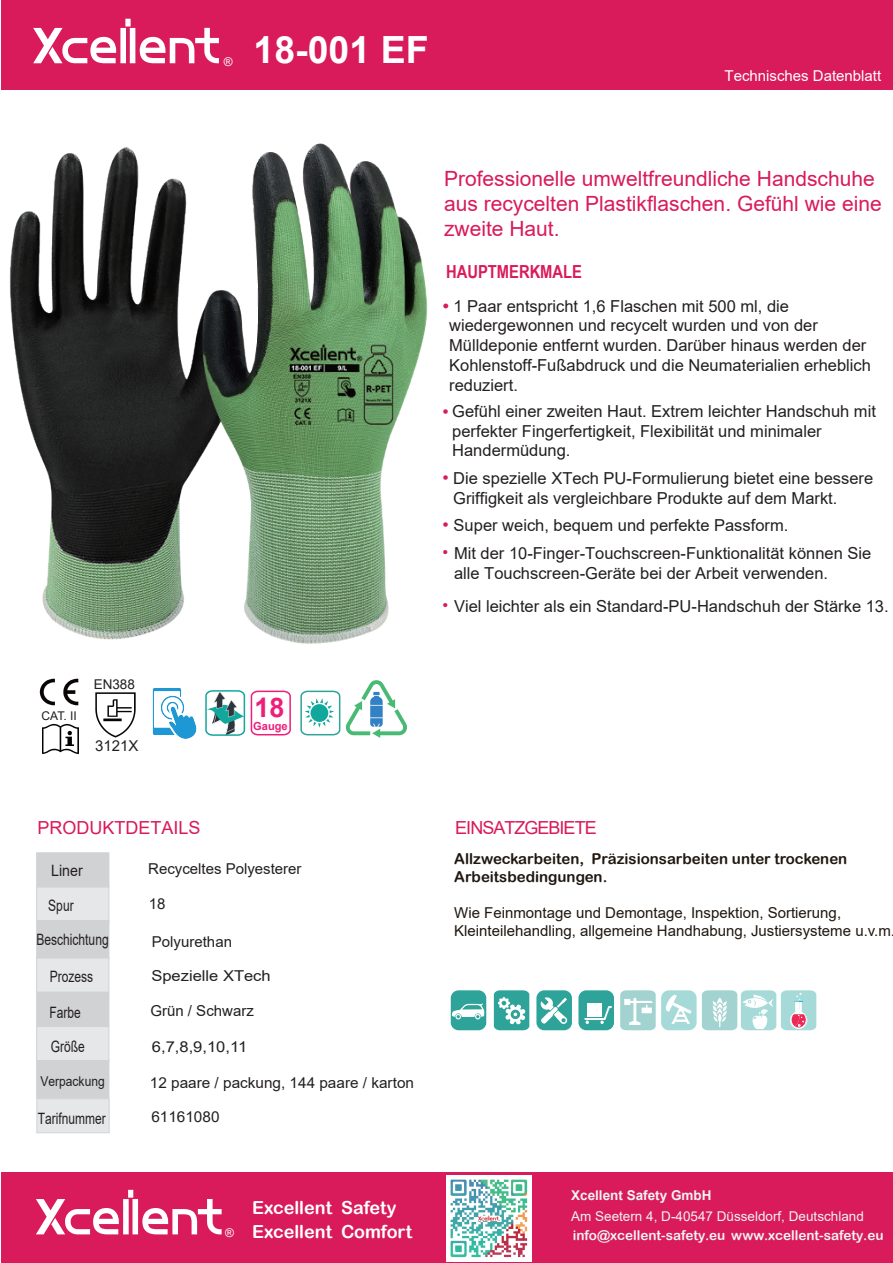
<style>
.page{position:relative;width:893px;height:1263px;background:#fff}
.page>*{position:absolute;margin:0;border:0;box-sizing:border-box;transform-origin:0 0}
.t1{font:700 37.5px "Arial";color:#fff}
.t2{font:700 27px "Arial";color:#ee1e7b}
.t3{font:21px/25.2px "Arial";color:#d91a5b}
.t4{font:18px/24.8px "Arial Rounded MT Bold";color:#fff}
.t5{font:18px "Arial";color:#d91a5b}
.t6{font:18px "Arial";letter-spacing:-.055em;color:#d91a5b}
.t7{font:700 18px "Arial Narrow";color:#d91a5b}
.t8{font:16.5px/19.8px "Arial";color:#231f20}
.t9{font:15.6px "Arial";color:#231f20;scale:.77 1}
.t10{font:15.6px "Arial";color:#231f20;scale:.91 1}
.t11{font:15px/18px "Arial";color:#1f1710}
.t12{font:15px "Arial";color:#231f20}
.t13{font:15px/18px "Arial Rounded MT Bold";color:#1f1710}
.t14{font:15px "Arial";color:#231f20;scale:1.1 1}
.t15{font:15px "Arial";color:#fff}
.t16{font:13.5px "Arial Rounded MT Bold";color:#f2f3f4}
.t17{font:13.5px "Arial";color:#f2f3f4}
.t18{font:700 13.5px "Arial";color:#f2f3f4}
.t19{font:13.5px "Arial";color:#231f20;scale:.89 1}
.t20{font:13.5px "Arial";color:#231f20}
.t21{font:12px "Arial";color:#231f20}
.t22{font:12px "Arial";color:#fff}
.t23{font:700 11.1px "Arial";color:#ee1e7b}
.s1{font-size:19.5px;color:#d91a5b}
.s2{font-size:18px;color:#d91a5b}
.s3{color:#d91a5b}
</style>
<div class="page">
<div style="left:37px;top:853px;width:72px;height:34px;background:#d1d2d4"></div>
<div style="left:37px;top:887px;width:72px;height:34px;background:#e6e7e9;border:1px solid #d1d2d4"></div>
<div style="left:37px;top:920px;width:72px;height:39px;background:#d1d2d4"></div>
<div style="left:37px;top:958px;width:72px;height:34px;background:#e6e7e9;border:1px solid #d1d2d4"></div>
<div style="left:37px;top:992px;width:72px;height:34px;background:#d1d2d4"></div>
<div style="left:37px;top:1060px;width:72px;height:38px;background:#d1d2d4"></div>
<div style="left:37px;top:1026px;width:72px;height:34px;background:#e6e7e9;border:1px solid #d1d2d4"></div>
<div style="left:2px;top:1173px;width:891px;height:90px;background:#d91a5b"></div>
<svg style="left:36px;top:1190px;width:186px;height:44px"></svg>
<img style="left:446px;top:1176px;width:86px;height:85px">
<div style="left:2px;top:0;width:891px;height:89px;background:#d91a5b"></div>
<svg style="left:33px;top:19px;width:186px;height:44px"></svg>
<div style="left:37px;top:1099px;width:72px;height:34px;background:#e6e7e9;border:1px solid #d1d2d4"></div>
<img style="left:9px;top:143px;width:419px;height:501px">
<div style="left:661px;top:990px;width:36px;height:40px;background:#a5dad8;border-radius:8px"></div>
<div style="left:451px;top:990px;width:35px;height:40px;background:#2ea399;border-radius:8px"></div>
<svg style="left:452px;top:1003px;width:32px;height:16px"></svg>
<svg style="left:620px;top:990px;width:36px;height:40px"></svg>
<svg style="left:494px;top:990px;width:35px;height:40px"></svg>
<svg style="left:665px;top:995px;width:27px;height:29px"></svg>
<div style="left:578px;top:990px;width:36px;height:40px;background:#2ea399;border-radius:8px"></div>
<div style="left:536px;top:990px;width:36px;height:40px;background:#2ea399;border-radius:8px"></div>
<svg style="left:540px;top:997px;width:28px;height:27px"></svg>
<svg style="left:584px;top:1006px;width:28px;height:18px"></svg>
<div style="left:587px;top:1003px;width:15px;height:13px;background:#fff"></div>
<svg style="left:702px;top:990px;width:114px;height:40px"></svg>
<img style="left:95px;top:692px;width:41px;height:46px">
<img style="left:39px;top:678px;width:40px;height:28px">
<img style="left:42px;top:723px;width:37px;height:32px">
<img style="left:152px;top:688px;width:45px;height:51px">
<svg style="left:205px;top:690px;width:86px;height:46px"></svg>
<svg style="left:300px;top:680px;width:107px;height:58px"></svg>
<p class="t21" style="left:42px;top:707px;width:37px">CAT. II</p>
<p class="t20" style="left:94px;top:674px;width:43px">EN388</p>
<p class="t12" style="left:95px;top:736px;width:45px">3121X</p>
<p class="t22" style="left:224px;top:54px;width:10px">®</p>
<h1 class="t1" style="left:254px;top:23px;width:177px">18-001 EF</h1>
<p class="t15" style="left:724px;top:65px;width:158px">Technisches Datenblatt</p>
<h2 class="t2" style="left:254px;top:688px;width:32px">18</h2>
<p class="t23" style="left:253px;top:718px;width:36px">Gauge</p>
<p class="t3" style="left:444px;top:166px;width:439px">Professionelle umweltfreundliche Handschuhe aus recycelten Plastikflaschen. Gefühl wie eine zweite Haut.</p>
<p class="t7" style="left:446px;top:258px;width:138px">HAUPTMERKMALE</p>
<p class="t8" style="left:449px;top:296px;width:423px;text-indent:-7px"><span class="s1">•</span> 1 Paar entspricht 1,6 Flaschen mit 500 ml, die wiedergewonnen und recycelt wurden und von der Mülldeponie entfernt wurden. Darüber hinaus werden der Kohlenstoff-Fußabdruck und die Neumaterialien erheblich reduziert.</p>
<p class="t8" style="left:442px;top:401px;width:435px"><span class="s2">•</span> Gefühl einer zweiten Haut. Extrem leichter Handschuh mit</p>
<p class="t8" style="left:452px;top:421px;width:371px">perfekter Fingerfertigkeit, Flexibilität und minimaler<br>Handermüdung.</p>
<p class="t8" style="left:453px;top:468px;width:421px;text-indent:-11px"><span class="s2">•</span> Die spezielle XTech PU-Formulierung bietet eine bessere<br>Griffigkeit als vergleichbare Produkte auf dem Markt.</p>
<p class="t8" style="left:442px;top:515px;width:348px"><span class="s2">•</span> Super weich, bequem und perfekte Passform.</p>
<p class="t8" style="left:454px;top:563px;width:376px">alle Touchscreen-Geräte bei der Arbeit verwenden.</p>
<p class="t8" style="left:442px;top:543px;width:430px"><span class="s3">•</span> Mit der 10-Finger-Touchscreen-Funktionalität können Sie</p>
<p class="t8" style="left:442px;top:596px;width:448px"><span class="s3">•</span> Viel leichter als ein Standard-PU-Handschuh der Stärke 13.</p>
<p class="t5" style="left:38px;top:815px;width:165px">PRODUKTDETAILS</p>
<p class="t6" style="left:455px;top:815px;width:143px">EINSATZGEBIETE</p>
<p class="t10" style="left:51px;top:860px;width:36px">Liner</p>
<p class="t13" style="left:454px;top:850px;width:394px">Allzweckarbeiten, Präzisionsarbeiten unter trockenen<br>Arbeitsbedingungen.</p>
<p class="t11" style="left:454px;top:904px;width:438px">Wie Feinmontage und Demontage, Inspektion, Sortierung,<br>Kleinteilehandling, allgemeine Handhabung, Justiersysteme u.v.m</p>
<p class="t12" style="left:148px;top:858px;width:155px">Recyceltes Polyesterer</p>
<p class="t12" style="left:149px;top:893px;width:18px">18</p>
<p class="t9" style="left:48px;top:895px;width:34px">Spur</p>
<p class="t9" style="left:37px;top:929px;width:95px">Beschichtung</p>
<p class="t9" style="left:50px;top:966px;width:58px">Prozess</p>
<p class="t12" style="left:152px;top:931px;width:82px">Polyurethan</p>
<p class="t14" style="left:151px;top:965px;width:110px">Spezielle XTech</p>
<p class="t9" style="left:50px;top:1002px;width:42px">Farbe</p>
<p class="t12" style="left:150px;top:1000px;width:105px">Grün / Schwarz</p>
<p class="t9" style="left:51px;top:1036px;width:46px">Größe</p>
<p class="t14" style="left:152px;top:1036px;width:88px">6,7,8,9,10,11</p>
<p class="t19" style="left:41px;top:1072px;width:74px">Verpackung</p>
<p class="t12" style="left:150px;top:1072px;width:266px">12 paare / packung, 144 paare / karton</p>
<p class="t9" style="left:38px;top:1108px;width:90px">Tarifnummer</p>
<p class="t12" style="left:151px;top:1107px;width:70px">61161080</p>
<p class="t18" style="left:571px;top:1186px;width:142px">Xcellent Safety GmbH</p>
<p class="t17" style="left:571px;top:1207px;width:294px">Am Seetern 4, D-40547 Düsseldorf, Deutschland</p>
<p class="t4" style="left:252px;top:1195px;width:162px">Excellent Safety<br>Excellent Comfort</p>
<p class="t22" style="left:225px;top:1225px;width:10px">®</p>
<p class="t16" style="left:573px;top:1227px;width:312px">info@xcellent-safety.eu www.xcellent-safety.eu</p>
</div>
